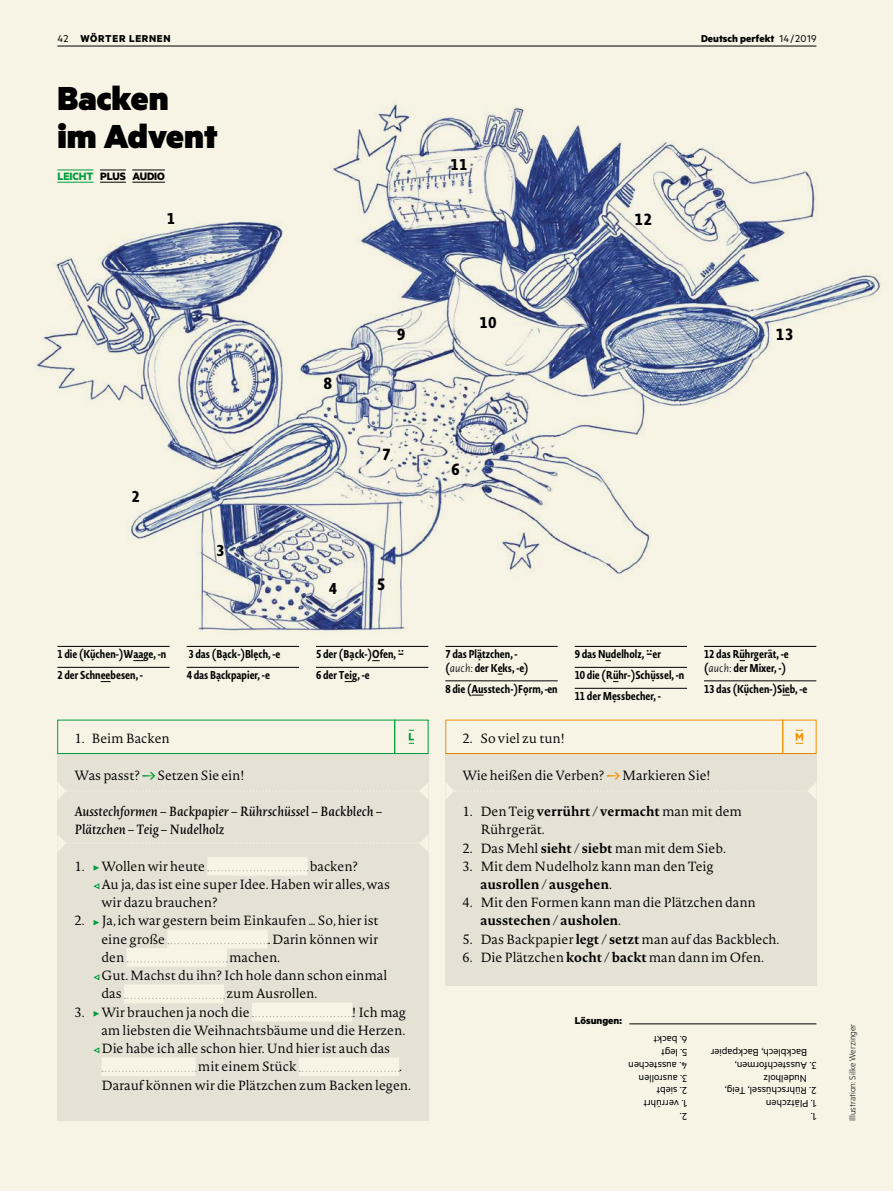
<style>
.page{position:relative;width:893px;height:1191px;background:#f7f4e6}
.page>*{position:absolute;margin:0;border:0;box-sizing:border-box;transform-origin:0 0}
.t1{font:900 37.5px/37.5px "Metric";color:#000}
.t2{font:700 21px "Novel Sans Cond Pro";color:#000}
.t3{font:700 20.4px "Novel Sans Cond Pro";color:#000}
.t4{font:300 13.2px/18.3px "Novel Pro";letter-spacing:-.005em;color:#000}
.t5{font:italic 13.2px/18.3px "Novel Pro";letter-spacing:-.005em;color:#000}
.t6{font:700 12px "Metric";letter-spacing:-.005em;color:#000}
.t7{font:700 11.25px/21px "Novel Sans Cond Glos";color:#000}
.t8{font:11.25px/12.8px "Metric";color:#000}
.t9{font:700 11.25px "Metric";color:#000}
.t10{font:700 11.25px "Metric";letter-spacing:.06em;color:#000}
.t11{font:300 9.75px "Metric";color:#000}
.s1{font-weight:400}
.s2{color:#009e3d}
.s3{font-family:"Novel Sans Cond Pro"}
.s4{font-family:"Novel Sans Pro";font-weight:300;font-style:italic}
.s5{font-weight:700}
</style>
<div class="page">
<hr style="left:57px;top:46px;width:759px;height:1px;background:#000">
<div style="left:57px;top:753px;width:371px;height:368px;background:#e5e2d5"></div>
<svg style="left:57px;top:834px;width:372px;height:18px"></svg>
<svg style="left:796px;top:730px;width:7px;height:14px"></svg>
<div style="left:782px;top:720px;width:34px;height:34px;border:1px solid #f39200"></div>
<div style="left:57px;top:720px;width:338px;height:34px;border:1px solid #009e3d"></div>
<div style="left:394px;top:720px;width:34px;height:34px;border:1px solid #009e3d"></div>
<svg style="left:409px;top:730px;width:5px;height:14px"></svg>
<hr style="left:629px;top:1023px;width:187px;height:1px;background:#000">
<div style="left:445px;top:753px;width:371px;height:233px;background:#e5e2d5"></div>
<svg style="left:445px;top:772px;width:372px;height:28px"></svg>
<div style="left:207px;top:857px;width:101px;height:18px;background:#f7f4e6"></div>
<div style="left:167px;top:929px;width:101px;height:19px;background:#f7f4e6"></div>
<div style="left:127px;top:948px;width:100px;height:18px;background:#f7f4e6"></div>
<div style="left:124px;top:984px;width:100px;height:19px;background:#f7f4e6"></div>
<div style="left:252px;top:1002px;width:100px;height:19px;background:#f7f4e6"></div>
<div style="left:101px;top:1057px;width:95px;height:19px;background:#f7f4e6"></div>
<div style="left:299px;top:1057px;width:100px;height:19px;background:#f7f4e6"></div>
<svg style="left:57px;top:772px;width:372px;height:28px"></svg>
<svg style="left:94px;top:865px;width:5px;height:5px"></svg>
<svg style="left:208px;top:870px;width:100px;height:1px"></svg>
<svg style="left:93px;top:883px;width:7px;height:6px"></svg>
<svg style="left:94px;top:920px;width:5px;height:5px"></svg>
<svg style="left:168px;top:943px;width:100px;height:1px"></svg>
<svg style="left:127px;top:961px;width:100px;height:1px"></svg>
<svg style="left:93px;top:974px;width:7px;height:6px"></svg>
<svg style="left:124px;top:997px;width:101px;height:2px"></svg>
<svg style="left:94px;top:1011px;width:5px;height:5px"></svg>
<svg style="left:252px;top:1016px;width:101px;height:1px"></svg>
<svg style="left:93px;top:1047px;width:7px;height:6px"></svg>
<svg style="left:102px;top:1070px;width:94px;height:1px"></svg>
<svg style="left:299px;top:1070px;width:100px;height:1px"></svg>
<img style="left:35px;top:104px;width:850px;height:530px">
<hr style="left:57px;top:646px;width:113px;height:1px;background:#000">
<hr style="left:57px;top:667px;width:113px;height:1px;background:#000">
<hr style="left:187px;top:646px;width:112px;height:1px;background:#000">
<hr style="left:187px;top:667px;width:112px;height:1px;background:#000">
<hr style="left:316px;top:646px;width:112px;height:1px;background:#000">
<hr style="left:316px;top:667px;width:112px;height:1px;background:#000">
<hr style="left:445px;top:646px;width:113px;height:1px;background:#000">
<hr style="left:445px;top:680px;width:113px;height:1px;background:#000">
<svg style="left:472px;top:695px;width:12px;height:1px"></svg>
<hr style="left:575px;top:646px;width:112px;height:1px;background:#000">
<hr style="left:575px;top:667px;width:112px;height:1px;background:#000">
<hr style="left:575px;top:688px;width:112px;height:1px;background:#000">
<hr style="left:704px;top:646px;width:112px;height:1px;background:#000">
<hr style="left:704px;top:680px;width:112px;height:1px;background:#000">
<p class="t10" style="left:57px;top:32px;width:115px"><span class="s1">42</span> WÖRTER LERNEN</p>
<h1 class="t1" style="left:57px;top:78px;width:162px">Backen<br>im Advent</h1>
<p class="t6" style="left:57px;top:169px;width:109px"><span class="s2">LEICHT</span> PLUS AUDIO</p>
<h3 class="t3" style="left:167px;top:202px;width:10px">1</h3>
<h3 class="t3" style="left:450px;top:148px;width:19px">11</h3>
<p class="t9" style="left:701px;top:32px;width:117px">Deutsch perfekt <span class="s1">14/2019</span></p>
<h2 class="t2" style="left:634px;top:202px;width:19px">12</h2>
<h2 class="t2" style="left:323px;top:366px;width:10px">8</h2>
<h2 class="t2" style="left:397px;top:317px;width:10px">9</h2>
<h3 class="t3" style="left:480px;top:306px;width:19px">10</h3>
<h2 class="t2" style="left:776px;top:317px;width:19px">13</h2>
<h3 class="t3" style="left:131px;top:479px;width:10px">2</h3>
<h3 class="t3" style="left:216px;top:533px;width:10px">3</h3>
<h2 class="t2" style="left:382px;top:437px;width:10px">7</h2>
<h3 class="t3" style="left:329px;top:572px;width:10px">4</h3>
<h2 class="t2" style="left:377px;top:567px;width:10px">5</h2>
<h2 class="t2" style="left:451px;top:452px;width:10px">6</h2>
<p class="t7" style="left:57px;top:643px;width:110px">1 die (K•chen-)W<span class="s3">aa</span>ge, -n<br>2 der Schn<span class="s3">ee</span>besen, -</p>
<p class="t7" style="left:187px;top:643px;width:95px">3 das (B„ck-)Bl¡ch, -e<br>4 das B„ckpapier, -e</p>
<p class="t7" style="left:316px;top:643px;width:90px">5 der (B„ck-)<span class="s3">O</span>fen, ¿<br>6 der T<span class="s3">ei</span>g, -e</p>
<p class="t7" style="left:445px;top:647px;width:85px;line-height:13.5px">7 das Plætzchen, - (<span class="s4">auch:</span> der K<span class="s3">e</span>ks, -e)</p>
<p class="t7" style="left:445px;top:678px;width:114px">8 die (<span class="s3">Au</span>sstech-)F¶rm, -en</p>
<p class="t7" style="left:575px;top:643px;width:111px">9 das N<span class="s3">u</span>delholz, ¿er<br>10 die (R<span class="s3">ü</span>hr-)Sch•ssel, -n<br>11 der M¡ssbecher, -</p>
<p class="t7" style="left:704px;top:647px;width:86px;line-height:13.5px">12 das R<span class="s3">ü</span>hrgerät, -e (<span class="s4">auch:</span> der Mixer, -)</p>
<p class="t7" style="left:704px;top:678px;width:105px">13 das (K•chen-)S<span class="s3">ie</span>b, -e</p>
<p class="t4" style="left:74px;top:729px;width:97px">1. Beim Backen</p>
<p class="t4" style="left:74px;top:765px;width:67px">Was passt?</p>
<p class="t4" style="left:158px;top:765px;width:88px">Setzen Sie ein!</p>
<p class="t5" style="left:74px;top:801px;width:310px">Ausstechformen – Backpapier – Rührschüssel – Backblech –<br>Plätzchen – Teig – Nudelholz</p>
<p class="t4" style="left:74px;top:856px;width:132px">1. Wollen wir heute</p>
<p class="t4" style="left:101px;top:856px;width:290px;text-indent:208px">backen?<br>Au ja, das ist eine super Idee. Haben wir alles, was wir dazu brauchen?</p>
<p class="t4" style="left:101px;top:911px;width:279px;text-indent:-27px">2. Ja, ich war gestern beim Einkaufen … So, hier ist eine große</p>
<p class="t4" style="left:268px;top:929px;width:112px">. Darin können wir</p>
<p class="t4" style="left:101px;top:947px;width:287px;text-indent:128px">machen.<br>Gut. Machst du ihn? Ich hole dann schon einmal das</p>
<p class="t4" style="left:101px;top:947px;width:24px">den</p>
<p class="t4" style="left:226px;top:984px;width:93px">zum Ausrollen.</p>
<p class="t4" style="left:74px;top:1002px;width:177px">3. Wir brauchen ja noch die</p>
<p class="t4" style="left:352px;top:1002px;width:55px">! Ich mag</p>
<p class="t4" style="left:101px;top:1020px;width:305px">am liebsten die Weihnachtsbäume und die Herzen.</p>
<p class="t4" style="left:101px;top:1038px;width:290px">Die habe ich alle schon hier. Und hier ist auch das</p>
<p class="t4" style="left:198px;top:1057px;width:100px">mit einem Stück</p>
<p class="t4" style="left:102px;top:1057px;width:311px;text-indent:298px">.<br>Darauf können wir die Plätzchen zum Backen legen.</p>
<p class="t4" style="left:462px;top:729px;width:104px">2. So viel zu tun!</p>
<p class="t4" style="left:462px;top:765px;width:144px">Wie heißen die Verben?</p>
<p class="t4" style="left:622px;top:765px;width:90px">Markieren Sie!</p>
<p class="t4" style="left:480px;top:801px;width:263px;text-indent:-18px">1. Den Teig <span class="s5">verrührt</span> / <span class="s5">vermacht</span> man mit dem<br>Rührgerät.</p>
<p class="t4" style="left:462px;top:838px;width:265px">2. Das Mehl <span class="s5">sieht</span> / <span class="s5">siebt</span> man mit dem Sieb.</p>
<p class="t4" style="left:480px;top:856px;width:235px;text-indent:-18px">3. Mit dem Nudelholz kann man den Teig <span class="s5">ausrollen</span> / <span class="s5">ausgehen</span>.</p>
<p class="t4" style="left:480px;top:893px;width:277px;text-indent:-18px">4. Mit den Formen kann man die Plätzchen dann <span class="s5">ausstechen</span> / <span class="s5">ausholen</span>.</p>
<p class="t4" style="left:462px;top:929px;width:319px">5. Das Backpapier <span class="s5">legt</span> / <span class="s5">setzt</span> man auf das Backblech.</p>
<p class="t4" style="left:462px;top:947px;width:303px">6. Die Plätzchen <span class="s5">kocht</span> / <span class="s5">backt</span> man dann im Ofen.</p>
<p class="t9" style="left:575px;top:1013px;width:49px">Lösungen:</p>
<p class="t8" style="left:687px;top:1046px;width:35px;rotate:-180deg">6. backt</p>
<p class="t8" style="left:687px;top:1059px;width:27px;rotate:-180deg">5. legt</p>
<p class="t8" style="left:687px;top:1072px;width:60px;rotate:-180deg">4. ausstechen</p>
<p class="t8" style="left:687px;top:1084px;width:50px;rotate:-180deg">3. ausrollen</p>
<p class="t8" style="left:687px;top:1097px;width:32px;rotate:-180deg">2. siebt</p>
<p class="t8" style="left:687px;top:1110px;width:45px;rotate:-180deg">1. verrührt</p>
<p class="t8" style="left:687px;top:1123px;width:9px;rotate:-180deg">2.</p>
<p class="t8" style="left:807px;top:1072px;width:98px;text-indent:-9px;rotate:-180deg">3. Ausstechformen,<br>Backblech, Backpapier</p>
<p class="t8" style="left:807px;top:1097px;width:83px;text-indent:-10px;rotate:-180deg">2. Rührschüssel, Teig,<br>Nudelholz</p>
<p class="t8" style="left:816px;top:1110px;width:52px;rotate:-180deg">1. Plätzchen</p>
<p class="t8" style="left:816px;top:1123px;width:7px;rotate:-180deg">1.</p>
<p class="t11" style="left:847px;top:1121px;width:99px;rotate:-90deg">Illustration: Silke Werzinger</p>
</div>
